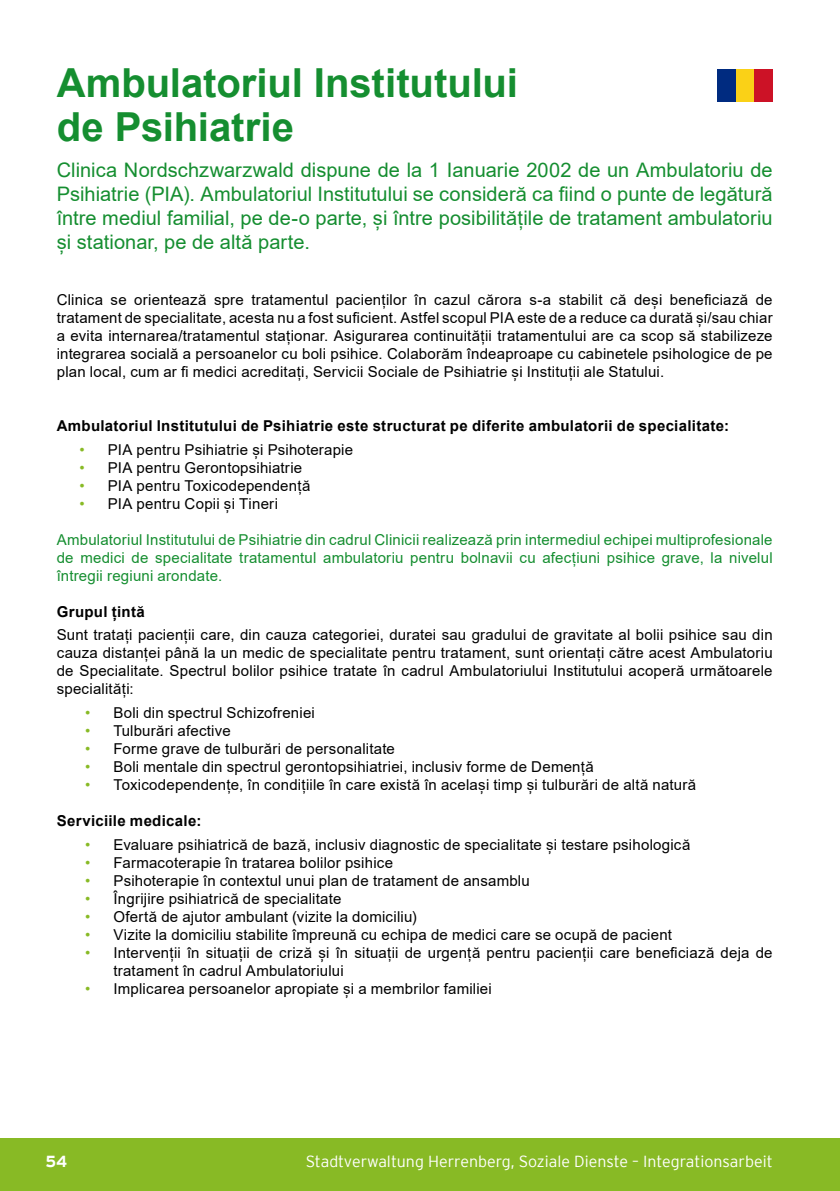
<style>
.page{position:relative;width:840px;height:1191px;background:#fff}
.page>*{position:absolute;margin:0;border:0;box-sizing:border-box;transform-origin:0 0}
.t1{font:700 40px "Arial";color:#158e30}
.t2{font:20px/24px "Arial";color:#158e30;text-align:justify}
.t3{font:300 16px "Interstate";color:#fff}
.t4{font:700 16px "Interstate";color:#fff}
.t5{font:15px/18px "Arial";letter-spacing:.015em;color:#000;text-align:justify}
.t6{font:15px/18px "Arial";letter-spacing:.01em;color:#158e30;text-align:justify}
.t7{font:700 15px "Arial";letter-spacing:.02em;color:#000}
.s1{color:#88ba25}
</style>
<div class="page">
<div style="left:0;top:1138px;width:839px;height:53px;background:#88ba25"></div>
<div style="left:717px;top:69px;width:18px;height:33px;background:#002b80"></div>
<div style="left:735px;top:69px;width:19px;height:33px;background:#fad117"></div>
<div style="left:754px;top:69px;width:18px;height:33px;background:#cc1226"></div>
<p class="t1" style="left:57px;top:55px;width:462px">Ambulatoriul Institutului</p>
<p class="t1" style="left:57px;top:99px;width:239px">de Psihiatrie</p>
<p class="t2" style="left:57px;top:157px;width:717px">Clinica Nordschzwarzwald dispune de la 1 Ianuarie 2002 de un Ambulatoriu de Psihiatrie (PIA). Ambulatoriul Institutului se consideră ca fiind o punte de legătură între mediul familial, pe de-o parte, și între posibilitățile de tratament ambulatoriu și stationar, pe de altă parte.</p>
<p class="t5" style="left:57px;top:291px;width:717px">Clinica se orientează spre tratamentul pacienților în cazul cărora s-a stabilit că deși beneficiază de tratament de specialitate, acesta nu a fost suficient. Astfel scopul PIA este de a reduce ca durată și/sau chiar a evita internarea/tratamentul staționar. Asigurarea continuității tratamentului are ca scop să stabilizeze integrarea socială a persoanelor cu boli psihice. Colaborăm îndeaproape cu cabinetele psihologice de pe plan local, cum ar fi medici acreditați, Servicii Sociale de Psihiatrie și Instituții ale Statului.</p>
<p class="t7" style="left:57px;top:415px;width:673px">Ambulatoriul Institutului de Psihiatrie este structurat pe diferite ambulatorii de specialitate:</p>
<p class="t5" style="left:79px;top:440px;width:275px"><span class="s1">•</span> PIA pentru Psihiatrie și Psihoterapie</p>
<p class="t5" style="left:79px;top:458px;width:224px"><span class="s1">•</span> PIA pentru Gerontopsihiatrie</p>
<p class="t5" style="left:79px;top:476px;width:232px"><span class="s1">•</span> PIA pentru Toxicodependență</p>
<p class="t5" style="left:79px;top:494px;width:200px"><span class="s1">•</span> PIA pentru Copii și Tineri</p>
<p class="t6" style="left:57px;top:530px;width:717px">Ambulatoriul Institutului de Psihiatrie din cadrul Clinicii realizează prin intermediul echipei multiprofesionale de medici de specialitate tratamentul ambulatoriu pentru bolnavii cu afecțiuni psihice grave, la nivelul întregii regiuni arondate.</p>
<p class="t7" style="left:57px;top:601px;width:89px">Grupul țintă</p>
<p class="t5" style="left:57px;top:626px;width:717px">Sunt tratați pacienții care, din cauza categoriei, duratei sau gradului de gravitate al bolii psihice sau din cauza distanței până la un medic de specialitate pentru tratament, sunt orientați către acest Ambulatoriu de Specialitate. Spectrul bolilor psihice tratate în cadrul Ambulatoriului Institutului acoperă următoarele specialități:</p>
<p class="t5" style="left:85px;top:704px;width:231px"><span class="s1">•</span> Boli din spectrul Schizofreniei</p>
<p class="t5" style="left:85px;top:722px;width:147px"><span class="s1">•</span> Tulburări afective</p>
<p class="t5" style="left:85px;top:740px;width:311px"><span class="s1">•</span> Forme grave de tulburări de personalitate</p>
<p class="t5" style="left:85px;top:758px;width:510px"><span class="s1">•</span> Boli mentale din spectrul gerontopsihiatriei, inclusiv forme de Demență</p>
<p class="t5" style="left:85px;top:776px;width:612px"><span class="s1">•</span> Toxicodependențe, în condițiile în care există în același timp și tulburări de altă natură</p>
<p class="t7" style="left:57px;top:810px;width:146px">Serviciile medicale:</p>
<p class="t5" style="left:85px;top:835px;width:606px"><span class="s1">•</span> Evaluare psihiatrică de bază, inclusiv diagnostic de specialitate și testare psihologică</p>
<p class="t5" style="left:85px;top:853px;width:309px"><span class="s1">•</span> Farmacoterapie în tratarea bolilor psihice</p>
<p class="t5" style="left:85px;top:871px;width:446px"><span class="s1">•</span> Psihoterapie în contextul unui plan de tratament de ansamblu</p>
<p class="t5" style="left:85px;top:889px;width:257px"><span class="s1">•</span> Îngrijire psihiatrică de specialitate</p>
<p class="t5" style="left:85px;top:907px;width:333px"><span class="s1">•</span> Ofertă de ajutor ambulant (vizite la domiciliu)</p>
<p class="t5" style="left:85px;top:925px;width:588px"><span class="s1">•</span> Vizite la domiciliu stabilite împreună cu echipa de medici care se ocupă de pacient</p>
<p class="t5" style="left:113px;top:943px;width:660px;text-indent:-28px"><span class="s1">•</span> Intervenții în situații de criză și în situații de urgență pentru pacienții care beneficiază deja de tratament în cadrul Ambulatoriului</p>
<p class="t5" style="left:85px;top:979px;width:408px"><span class="s1">•</span> Implicarea persoanelor apropiate și a membrilor familiei</p>
<p class="t4" style="left:45px;top:1152px;width:23px">54</p>
<p class="t3" style="left:305px;top:1152px;width:468px">Stadtverwaltung Herrenberg, Soziale Dienste – Integrationsarbeit</p>
</div>
